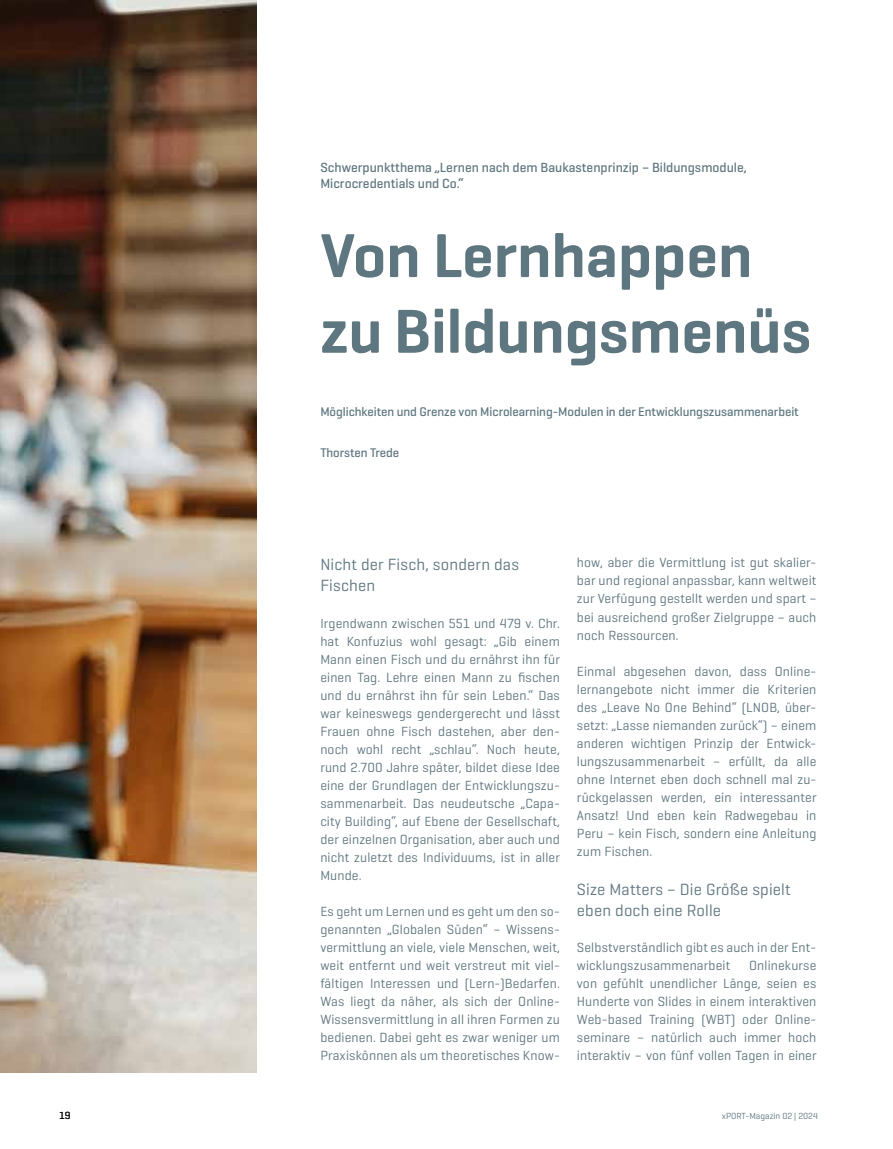
<style>
.page{position:relative;width:893px;height:1149px;background:#fff}
.page>*{position:absolute;margin:0;border:0;box-sizing:border-box;transform-origin:0 0}
.t1{font:600 63px/75.6px "Geogrotesque";color:#5e767f}
.t2{font:16.5px/21px "Geogrotesque";letter-spacing:.01em;color:#5e767f}
.t3{font:13.5px/18px "Geogrotesque";letter-spacing:.01em;color:#5e767f;text-align:justify}
.t4{font:500 13.5px/16.2px "Geogrotesque";color:#5e767f}
.t5{font:500 12.75px "Geogrotesque";letter-spacing:-.005em;color:#5e767f}
.t6{font:10.5px "Geogrotesque";color:#000}
.t7{font:9px "Geogrotesque";color:#5e767f}
</style>
<div class="page">
<img style="left:0;top:0;width:256px;height:1071px">
<p class="t4" style="left:320px;top:159px;width:428px">Schwerpunktthema „Lernen nach dem Baukastenprinzip – Bildungsmodule,<br>Microcredentials und Co.“</p>
<h1 class="t1" style="left:320px;top:217px;width:493px">Von Lernhappen zu Bildungsmenüs</h1>
<p class="t5" style="left:320px;top:403px;width:480px">Möglichkeiten und Grenze von Microlearning-Modulen in der Entwicklungszusammenarbeit</p>
<p class="t5" style="left:320px;top:445px;width:80px">Thorsten Trede</p>
<p class="t2" style="left:320px;top:553px;width:200px">Nicht der Fisch, sondern das<br>Fischen</p>
<p class="t3" style="left:320px;top:613px;width:241px">Irgendwann zwischen 551 und 479 v. Chr. hat Konfuzius wohl gesagt: „Gib einem Mann einen Fisch und du ernährst ihn für einen Tag. Lehre einen Mann zu fischen und du ernährst ihn für sein Leben.“ Das war keineswegs gendergerecht und lässt Frauen ohne Fisch dastehen, aber den&shy;noch wohl recht „schlau“. Noch heute, rund 2.700 Jahre später, bildet diese Idee eine der Grundlagen der Entwicklungszu&shy;sammenarbeit. Das neudeutsche „Capa&shy;city Building“, auf Ebene der Gesellschaft, der einzelnen Organisation, aber auch und nicht zuletzt des Individuums, ist in aller Munde.</p>
<p class="t3" style="left:320px;top:901px;width:241px">Es geht um Lernen und es geht um den so&shy;genannten „Globalen Süden“ – Wissens&shy;vermittlung an viele, viele Menschen, weit, weit entfernt und weit verstreut mit viel&shy;fältigen Interessen und (Lern-)Bedarfen.<br>Was liegt da näher, als sich der Online-Wissensvermittlung in all ihren Formen zu bedienen. Dabei geht es zwar weniger um Praxiskönnen als um theoretisches Know-</p>
<p class="t3" style="left:577px;top:553px;width:241px">how, aber die Vermittlung ist gut skalier&shy;bar und regional anpassbar, kann weltweit zur Verfügung gestellt werden und spart – bei ausreichend großer Zielgruppe – auch noch Ressourcen.</p>
<p class="t3" style="left:577px;top:661px;width:241px">Einmal abgesehen davon, dass Online&shy;lernangebote nicht immer die Kriterien des „Leave No One Behind“ (LNOB, über&shy;setzt: „Lasse niemanden zurück“) – einem anderen wichtigen Prinzip der Entwick&shy;lungszusammenarbeit – erfüllt, da alle ohne Internet eben doch schnell mal zu&shy;rückgelassen werden, ein interessanter Ansatz! Und eben kein Radwegebau in Peru – kein Fisch, sondern eine Anleitung zum Fischen.</p>
<p class="t2" style="left:577px;top:877px;width:215px">Size Matters – Die Größe spielt eben doch eine Rolle</p>
<p class="t3" style="left:577px;top:937px;width:241px">Selbstverständlich gibt es auch in der Ent&shy;wicklungszusammenarbeit</p>
<p class="t3" style="left:577px;top:955px;width:241px;text-indent:172px">Onlinekurse von gefühlt unendlicher Länge, seien es Hunderte von Slides in einem interaktiven Web-based Training (WBT) oder Online&shy;seminare – natürlich auch immer hoch interaktiv – von fünf vollen Tagen in einer</p>
<p class="t6" style="left:60px;top:1108px;width:12px">19</p>
<p class="t7" style="left:722px;top:1109px;width:98px">xPORT-Magazin 02 | 2024</p>
</div>
